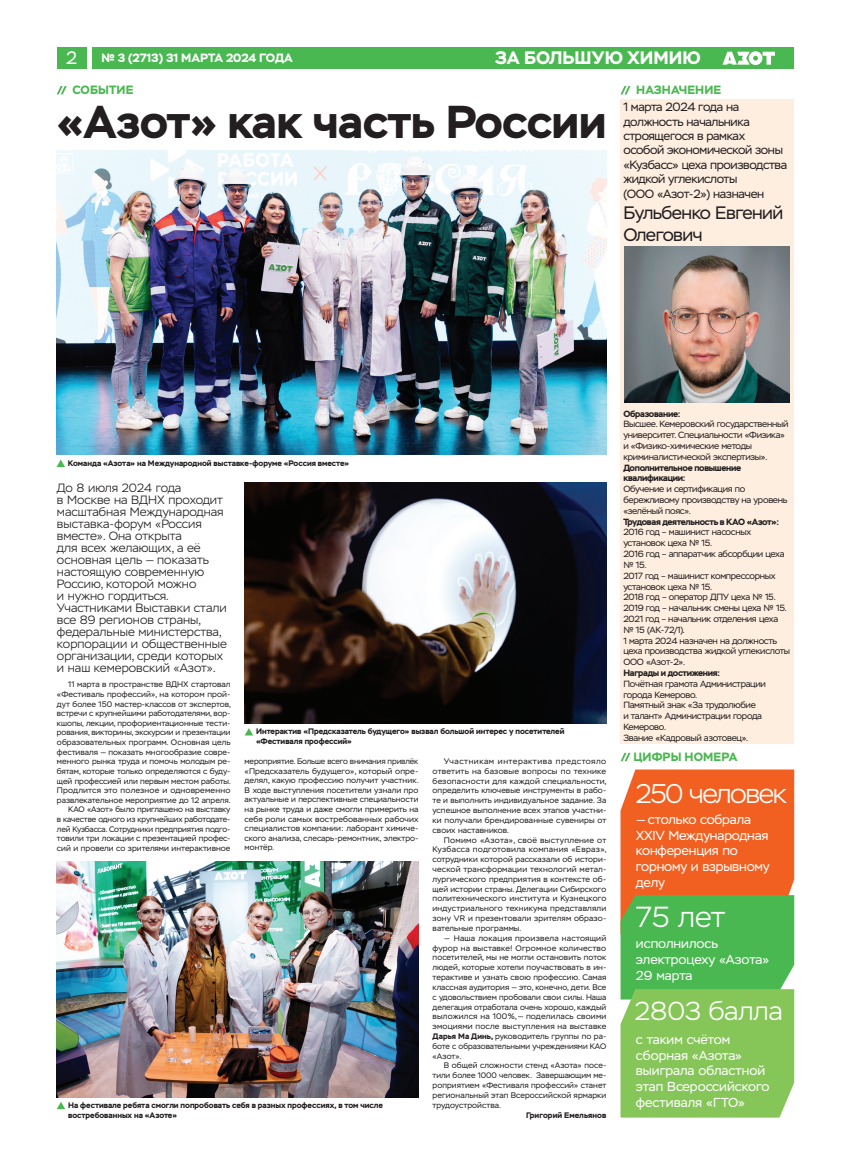
<style>
.page{position:relative;width:851px;height:1163px;background:#fff}
.page>*{position:absolute;margin:0;border:0;box-sizing:border-box;transform-origin:0 0}
.t1{font:700 46px "Stem";color:#231f20}
.t2{font:300 29px "Stem";color:#fff}
.t3{font:300 27px "Stem";letter-spacing:-.05em;color:#fff}
.t4{font:300 26px "Stem";color:#fff}
.t5{font:18px/21.6px "Stem";letter-spacing:-.03em;color:#231f20}
.t6{font:700 18px "Stem";color:#fff}
.t7{font:18px "Stem";color:#fff}
.t8{font:13px/15.6px "Stem";letter-spacing:-.01em;color:#fff}
.t9{font:300 12px/12px "Stem";color:#231f20}
.t10{font:12px/14.4px "Stem";letter-spacing:-.03em;color:#231f20}
.t11{font:700 12px "Stem";letter-spacing:.01em;color:#4ab850}
.t12{font:700 12px "Stem";color:#fff}
.t13{font:9px/10.8px "Stem";letter-spacing:-.03em;color:#231f20}
.t14{font:700 9px/10.8px "Stem";letter-spacing:-.03em;color:#231f20}
.t15{font:8px/9.8px "Stem";color:#231f20;text-align:justify}
.t16{font:700 8px/9.6px "Stem";color:#231f20}
.s1{font-weight:700}
</style>
<div class="page">
<div style="left:93px;top:47px;width:701px;height:21px;background:#4ab850"></div>
<div style="left:57px;top:47px;width:30px;height:21px;background:#4ab850"></div>
<svg style="left:722px;top:51px;width:52px;height:14px"></svg>
<svg style="left:57px;top:86px;width:10px;height:8px"></svg>
<svg style="left:620px;top:86px;width:10px;height:8px"></svg>
<svg style="left:245px;top:728px;width:8px;height:7px"></svg>
<svg style="left:57px;top:1102px;width:8px;height:6px"></svg>
<svg style="left:57px;top:459px;width:8px;height:8px"></svg>
<svg style="left:620px;top:752px;width:10px;height:9px"></svg>
<svg style="left:620px;top:769px;width:174px;height:348px;background:#9f9f46"></svg>
<div style="left:620px;top:99px;width:174px;height:644px;background:#feeee0"></div>
<img style="left:624px;top:247px;width:165px;height:155px">
<img style="left:57px;top:150px;width:549px;height:304px">
<img style="left:244px;top:482px;width:362px;height:241px">
<img style="left:57px;top:861px;width:361px;height:236px">
<h3 class="t7" style="left:66px;top:47px;width:13px">2</h3>
<h3 class="t12" style="left:101px;top:50px;width:193px">№ 3 (2713) 31 МАРТА 2024 ГОДА</h3>
<h3 class="t6" style="left:495px;top:47px;width:207px">ЗА БОЛЬШУЮ ХИМИЮ</h3>
<h3 class="t11" style="left:72px;top:82px;width:62px">СОБЫТИЕ</h3>
<h3 class="t11" style="left:636px;top:83px;width:87px">НАЗНАЧЕНИЕ</h3>
<h1 class="t1" style="left:57px;top:92px;width:550px">«Азот» как часть России</h1>
<h3 class="t10" style="left:623px;top:100px;width:165px">1 марта 2024 года на должность начальника строящегося в рамках особой экономической зоны «Кузбасс» цеха производства жидкой углекислоты<br>(ООО «Азот-2») назначен</h3>
<h3 class="t5" style="left:623px;top:202px;width:161px">Бульбенко Евгений<br>Олегович</h3>
<p class="t16" style="left:68px;top:458px;width:283px">Команда «Азота» на Международной выставке-форуме «Россия вместе»</p>
<p class="t9" style="left:57px;top:482px;width:171px">До 8 июля 2024 года<br>в Москве на ВДНХ проходит масштабная Международная выставка-форум «Россия вместе». Она открыта<br>для всех желающих, а её основная цель — показать настоящую современную<br>Россию, которой можно<br>и нужно гордиться.<br>Участниками Выставки стали все 89 регионов страны, федеральные министерства, корпорации и общественные организации, среди которых и наш кемеровский «Азот».</p>
<p class="t15" style="left:57px;top:679px;width:175px;text-align:right">11 марта в пространстве ВДНХ стартовал «Фестиваль профессий», на котором прой&shy;дут более 150 мастер-классов от экспертов, встречи с крупнейшими работодателями, вор&shy;кшопы, лекции, профориентационные тести&shy;рования, викторины, экскурсии и презентации образовательных программ. Основная цель фестиваля — показать многообразие совре&shy;менного рынка труда и помочь молодым ре&shy;бятам, которые только определяются с буду&shy;щей профессией или первым местом работы.<br>Продлится это полезное и одновременно развлекательное мероприятие до 12 апреля.<br>КАО «Азот» было приглашено на выставку<br>в качестве одного из крупнейших работодате&shy;лей Кузбасса. Сотрудники предприятия подго&shy;товили три локации с презентацией профес&shy;сий и провели со зрителями интерактивное</p>
<p class="t16" style="left:256px;top:726px;width:310px">Интерактив «Предсказатель будущего» вызвал большой интерес у посетителей «Фестиваля профессий»</p>
<p class="t15" style="left:244px;top:756px;width:176px">мероприятие. Больше всего внимания привлёк «Предсказатель будущего», который опре&shy;делял, какую профессию получит участник.<br>В ходе выступления посетители узнали про актуальные и перспективные специальности на рынке труда и даже смогли примерить на себя роли самых востребованных рабочих специалистов компании: лаборант химиче&shy;ского анализа, слесарь-ремонтник, электро&shy;монтёр.</p>
<p class="t15" style="left:432px;top:756px;width:176px;text-indent:11px">Участникам интерактива предстояло ответить на базовые вопросы по технике безопасности для каждой специальности, определить ключевые инструменты в рабо&shy;те и выполнить индивидуальное задание. За успешное выполнение всех этапов участни&shy;ки получали брендированные сувениры от своих наставников.</p>
<p class="t15" style="left:432px;top:834px;width:176px;text-indent:11px">Помимо «Азота», своё выступление от Кузбасса подготовила компания «Евраз», сотрудники которой рассказали об истори&shy;ческой трансформации технологий метал&shy;лургического предприятия в контексте об&shy;щей истории страны. Делегации Сибирского политехнического института и Кузнецкого индустриального техникума представляли зону VR и презентовали зрителям образо&shy;вательные программы.</p>
<p class="t15" style="left:432px;top:933px;width:175px;text-indent:11px">— Наша локация произвела настоящий фурор на выставке! Огромное количество посетителей, мы не могли остановить поток людей, которые хотели поучаствовать в ин&shy;терактиве и узнать свою профессию. Самая классная аудитория — это, конечно, дети. Все с удовольствием пробовали свои силы. Наша делегация отработала очень хорошо, каждый выложился на 100%,— поделилась своими эмоциями после выступления на выставке <span class="s1">Дарья Ма Динь,</span> руководитель группы по ра&shy;боте с образовательными учреждениями КАО «Азот».</p>
<p class="t15" style="left:432px;top:1060px;width:175px;text-indent:11px">В общей сложности стенд «Азота» посе&shy;тили более 1000 человек. Завершающим ме&shy;роприятием «Фестиваля профессий» станет региональный этап Всероссийской ярмарки трудоустройства.</p>
<p class="t16" style="left:526px;top:1109px;width:82px">Григорий Емельянов</p>
<p class="t16" style="left:68px;top:1100px;width:316px">На фестивале ребята смогли попробовать себя в разных профессиях, в том числе востребованных на «Азоте»</p>
<p class="t14" style="left:623px;top:408px;width:59px">Образование:</p>
<p class="t13" style="left:623px;top:419px;width:167px">Высшее. Кемеровский государственный университет. Специальности «Физика» и «Физико-химические методы криминалистической экспертизы».</p>
<p class="t14" style="left:623px;top:462px;width:119px">Дополнительное повышение квалификации:</p>
<p class="t13" style="left:623px;top:483px;width:166px">Обучение и сертификация по бережливому производству на уровень «зелёный пояс».</p>
<p class="t14" style="left:623px;top:516px;width:157px">Трудовая деятельность в КАО «Азот»:</p>
<p class="t13" style="left:623px;top:527px;width:168px">2016 год – машинист насосных установок цеха № 15.<br>2016 год – аппаратчик абсорбции цеха № 15.<br>2017 год – машинист компрессорных установок цеха № 15.<br>2018 год – оператор ДПУ цеха № 15.<br>2019 год – начальник смены цеха № 15.<br>2021 год – начальник отделения цеха № 15 (АК-72/1).<br>1 марта 2024 назначен на должность цеха производства жидкой углекислоты<br>ООО «Азот-2».</p>
<p class="t14" style="left:623px;top:667px;width:98px">Награды и достижения:</p>
<p class="t13" style="left:623px;top:678px;width:144px">Почётная грамота Администрации города Кемерово.<br>Памятный знак «За трудолюбие<br>и талант» Администрации города<br>Кемерово.<br>Звание «Кадровый азотовец».</p>
<h3 class="t11" style="left:633px;top:749px;width:105px">ЦИФРЫ НОМЕРА</h3>
<h3 class="t3" style="left:635px;top:778px;width:152px">250 человек</h3>
<h3 class="t8" style="left:635px;top:811px;width:135px">— столько собрала<br>XXIV Международная конференция по горному и взрывному делу</h3>
<h2 class="t2" style="left:636px;top:900px;width:90px">75 лет</h2>
<h3 class="t8" style="left:636px;top:936px;width:135px">исполнилось электроцеху «Азота»<br>29 марта</h3>
<h3 class="t4" style="left:634px;top:995px;width:149px">2803 балла</h3>
<h3 class="t8" style="left:635px;top:1031px;width:135px">с таким счётом сборная «Азота» выиграла областной этап Всероссийского фестиваля «ГТО»</h3>
</div>
